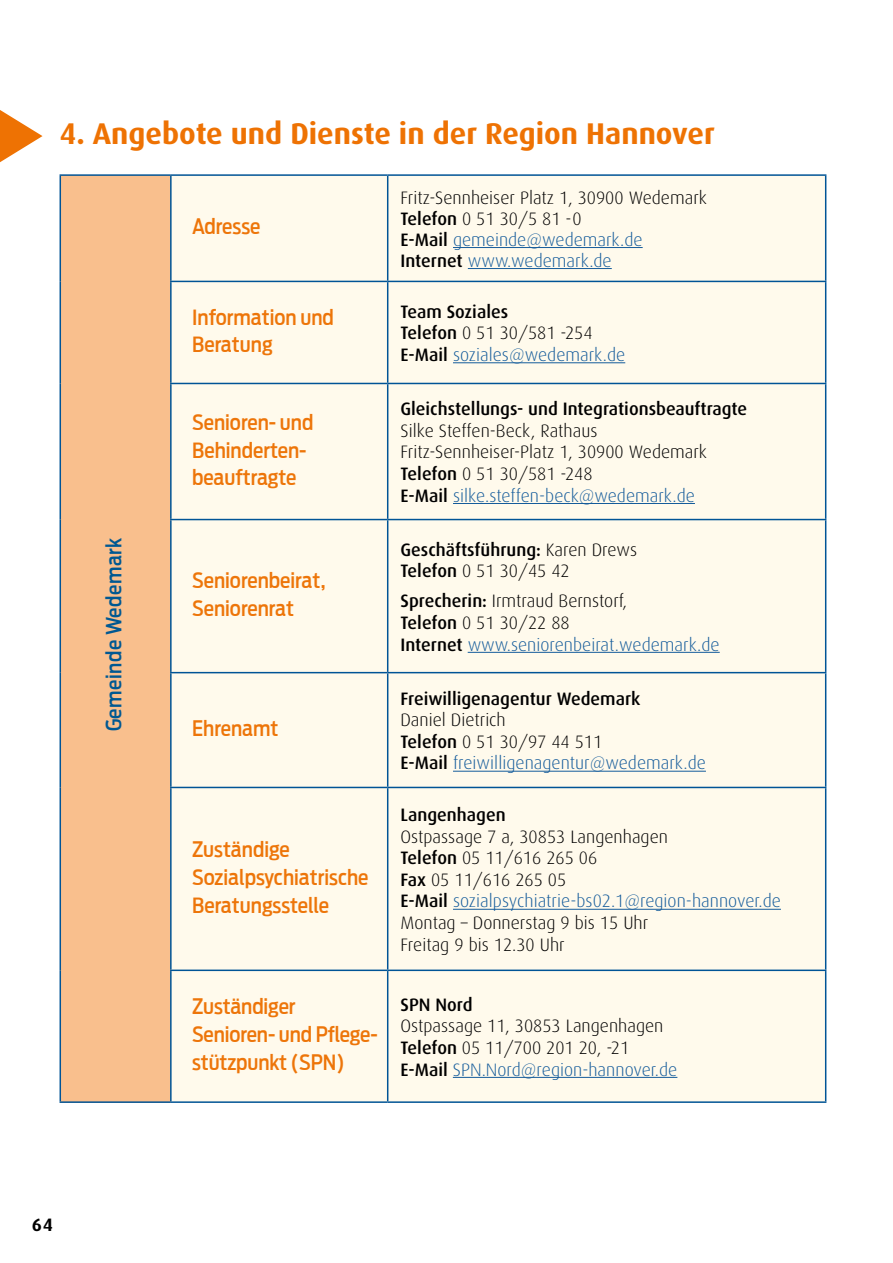
<style>
.page{position:relative;width:893px;height:1263px;background:#fff}
.page>*{position:absolute;margin:0;border:0;box-sizing:border-box;transform-origin:0 0}
.t1{font:700 30px "Dax";color:#ee7203}
.t2{font:500 21px/27.8px "Antenna Cond";color:#ed7509}
.t3{font:500 21px "Antenna Cond";letter-spacing:.025em;color:#005892}
.t4{font:300 18px/21.6px "Dax";color:#000}
.t5{font:500 18px/21.6px "Dax";color:#000}
.t6{font:300 18px/21.6px "Dax";color:#155c9b}
.t7{font:700 18px "Dax";color:#000}
.s1{font-weight:500}
.s2{color:#155c9b}
.s3{font-weight:300}
.s4{font-weight:300;color:#155c9b}
.s5{font-weight:500;color:#000}
.s6{color:#000}
</style>
<div class="page">
<svg style="left:0;top:110px;width:43px;height:53px"></svg>
<div style="left:60px;top:175px;width:111px;height:927px;background:#f9bf8d"></div>
<div style="left:172px;top:176px;width:653px;height:925px;background:#fffaec"></div>
<hr style="left:60px;top:174px;width:111px;height:2px;background:#005496">
<hr style="left:60px;top:176px;width:1px;height:105px;background:#005496">
<hr style="left:60px;top:281px;width:1px;height:102px;background:#005496">
<hr style="left:60px;top:383px;width:1px;height:136px;background:#005496">
<hr style="left:60px;top:519px;width:1px;height:154px;background:#005496">
<hr style="left:60px;top:673px;width:1px;height:114px;background:#005496">
<hr style="left:60px;top:787px;width:1px;height:183px;background:#005496">
<hr style="left:60px;top:970px;width:1px;height:131px;background:#005496">
<hr style="left:60px;top:1101px;width:111px;height:2px;background:#005496">
<hr style="left:171px;top:174px;width:217px;height:2px;background:#005496">
<hr style="left:170px;top:176px;width:2px;height:105px;background:#005496">
<hr style="left:388px;top:174px;width:438px;height:2px;background:#005496">
<hr style="left:387px;top:176px;width:1px;height:105px;background:#005496">
<hr style="left:825px;top:176px;width:1px;height:105px;background:#005496">
<hr style="left:170px;top:281px;width:218px;height:1px;background:#005496">
<hr style="left:170px;top:282px;width:2px;height:101px;background:#005496">
<hr style="left:388px;top:281px;width:438px;height:1px;background:#005496">
<hr style="left:387px;top:282px;width:1px;height:101px;background:#005496">
<hr style="left:825px;top:282px;width:1px;height:101px;background:#005496">
<hr style="left:170px;top:383px;width:218px;height:1px;background:#005496">
<hr style="left:170px;top:384px;width:2px;height:135px;background:#005496">
<hr style="left:388px;top:383px;width:438px;height:1px;background:#005496">
<hr style="left:387px;top:384px;width:1px;height:135px;background:#005496">
<hr style="left:825px;top:384px;width:1px;height:135px;background:#005496">
<hr style="left:170px;top:519px;width:218px;height:1px;background:#005496">
<hr style="left:170px;top:520px;width:2px;height:152px;background:#005496">
<hr style="left:388px;top:519px;width:438px;height:1px;background:#005496">
<hr style="left:387px;top:520px;width:1px;height:152px;background:#005496">
<hr style="left:825px;top:520px;width:1px;height:152px;background:#005496">
<hr style="left:170px;top:672px;width:218px;height:1px;background:#005496">
<hr style="left:170px;top:673px;width:2px;height:114px;background:#005496">
<hr style="left:388px;top:672px;width:438px;height:1px;background:#005496">
<hr style="left:387px;top:673px;width:1px;height:114px;background:#005496">
<hr style="left:825px;top:673px;width:1px;height:114px;background:#005496">
<hr style="left:170px;top:787px;width:218px;height:1px;background:#005496">
<hr style="left:170px;top:788px;width:2px;height:181px;background:#005496">
<hr style="left:388px;top:787px;width:438px;height:1px;background:#005496">
<hr style="left:387px;top:788px;width:1px;height:181px;background:#005496">
<hr style="left:825px;top:788px;width:1px;height:181px;background:#005496">
<hr style="left:170px;top:969px;width:218px;height:2px;background:#005496">
<hr style="left:170px;top:971px;width:2px;height:130px;background:#005496">
<hr style="left:388px;top:969px;width:438px;height:2px;background:#005496">
<hr style="left:387px;top:971px;width:1px;height:130px;background:#005496">
<hr style="left:825px;top:971px;width:1px;height:130px;background:#005496">
<hr style="left:171px;top:1101px;width:217px;height:2px;background:#005496">
<hr style="left:388px;top:1101px;width:438px;height:2px;background:#005496">
<hr style="left:453px;top:247px;width:190px;height:1px;background:#155c9b">
<hr style="left:468px;top:268px;width:144px;height:1px;background:#155c9b">
<hr style="left:453px;top:362px;width:172px;height:1px;background:#155c9b">
<hr style="left:453px;top:503px;width:242px;height:1px;background:#155c9b">
<hr style="left:468px;top:652px;width:252px;height:1px;background:#155c9b">
<hr style="left:453px;top:771px;width:253px;height:1px;background:#155c9b">
<hr style="left:453px;top:909px;width:328px;height:1px;background:#155c9b">
<hr style="left:453px;top:1077px;width:224px;height:1px;background:#155c9b">
<h1 class="t1" style="left:60px;top:117px;width:657px">4. Angebote und Dienste in der Region Hannover</h1>
<p class="t2" style="left:192px;top:213px;width:70px">Adresse</p>
<p class="t4" style="left:400px;top:187px;width:308px;line-height:21px">Fritz-Sennheiser Platz 1, 30900 Wedemark<br><span class="s1">Telefon</span> 0 51 30/5 81 -0<br><span class="s1">E-Mail</span> <span class="s2">gemeinde@wedemark.de<br></span><span class="s1">Internet</span> <span class="s2">www.wedemark.de</span></p>
<p class="t2" style="left:192px;top:303px;width:143px">Information und<br>Beratung</p>
<p class="t5" style="left:400px;top:301px;width:226px">Team Soziales<br>Telefon <span class="s3">0 51 30/581 -254<br></span>E-Mail <span class="s4">soziales@wedemark.de</span></p>
<p class="t3" style="left:102px;top:731px;width:195px;rotate:-90deg">Gemeinde Wedemark</p>
<p class="t2" style="left:192px;top:408px;width:123px">Senioren- und<br>Behinderten&shy;beauftragte</p>
<p class="t2" style="left:192px;top:567px;width:135px">Seniorenbeirat,<br>Seniorenrat</p>
<p class="t2" style="left:192px;top:714px;width:88px">Ehrenamt</p>
<p class="t2" style="left:192px;top:835px;width:178px">Zuständige<br>Sozialpsychiatrische<br>Beratungsstelle</p>
<p class="t5" style="left:400px;top:398px;width:348px">Gleichstellungs- und Integrationsbeauftragte</p>
<p class="t4" style="left:400px;top:420px;width:308px">Silke Steffen-Beck, Rathaus Fritz-Sennheiser-Platz 1, 30900 Wedemark <span class="s1">Telefon</span> 0 51 30/581 -248<br><span class="s1">E-Mail</span> <span class="s2">silke.steffen-beck@wedemark.de</span></p>
<p class="t5" style="left:400px;top:539px;width:238px">Geschäftsführung: <span class="s3">Karen Drews<br></span>Telefon <span class="s3">0 51 30/45 42</span></p>
<p class="t6" style="left:400px;top:590px;width:321px"><span class="s5">Sprecherin:</span> <span class="s6">Irmtraud Bernstorf,<br></span><span class="s5">Telefon</span> <span class="s6">0 51 30/22 88<br></span><span class="s5">Internet</span> www.seniorenbeirat.wedemark.de</p>
<p class="t5" style="left:400px;top:688px;width:241px">Freiwilligenagentur Wedemark</p>
<p class="t6" style="left:400px;top:709px;width:307px"><span class="s6">Daniel Dietrich<br></span><span class="s5">Telefon</span> <span class="s6">0 51 30/97 44 511<br></span><span class="s5">E-Mail</span> freiwilligenagentur@wedemark.de</p>
<p class="t5" style="left:400px;top:804px;width:107px">Langenhagen</p>
<p class="t4" style="left:400px;top:826px;width:382px">Ostpassage 7 a, 30853 Langenhagen<br><span class="s1">Telefon</span> 05 11/616 265 06<br><span class="s1">Fax</span> 05 11/616 265 05<br><span class="s1">E-Mail</span> <span class="s2">sozialpsychiatrie-bs02.1@region-hannover.de<br></span>Montag – Donnerstag 9 bis 15 Uhr<br>Freitag 9 bis 12.30 Uhr</p>
<p class="t2" style="left:192px;top:993px;width:187px">Zuständiger<br>Senioren- und Pflege&shy;stützpunkt (SPN)</p>
<p class="t5" style="left:400px;top:994px;width:74px">SPN Nord</p>
<p class="t4" style="left:400px;top:1015px;width:278px">Ostpassage 11, 30853 Langenhagen<br><span class="s1">Telefon</span> 05 11/700 201 20, -21<br><span class="s1">E-Mail</span> <span class="s2">SPN.Nord@region-hannover.de</span></p>
<p class="t7" style="left:32px;top:1214px;width:22px">64</p>
</div>
